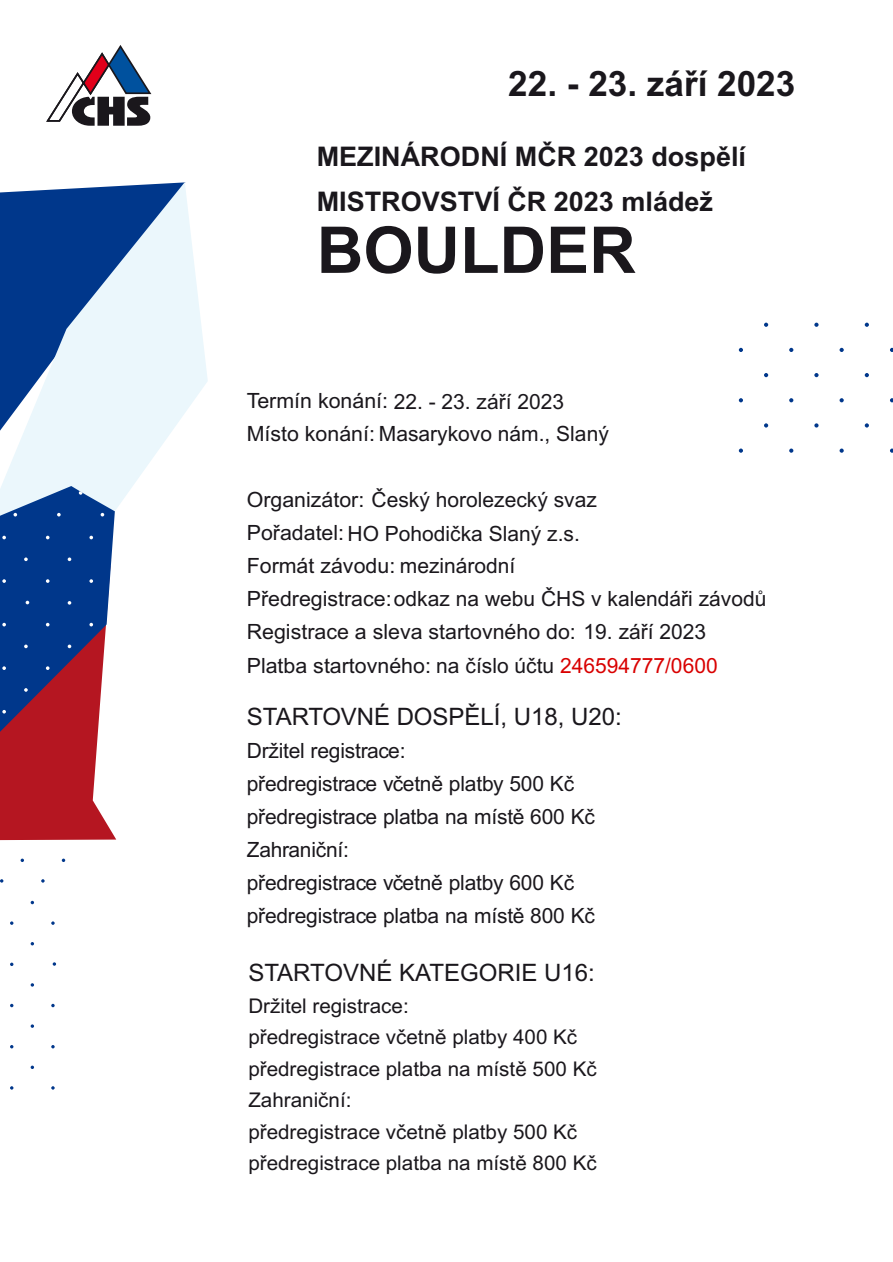
<style>
.page{position:relative;width:893px;height:1262px;background:#fff}
.page>*{position:absolute;margin:0;border:0;box-sizing:border-box;transform-origin:0 0}
.t1{font:700 64.5px "Arial";color:#1a171c}
.t2{font:700 35.1px "Arial";color:#1a171c}
.t3{font:700 27px "Arial";color:#1a171c}
.t4{font:24px "Arial";color:#1a171c}
.t5{font:21px/33px "Arial";color:#1a171c}
.t6{font:20.25px/31.5px "Arial";color:#1a171c}
.s1{color:#d90000}
</style>
<div class="page">
<svg style="left:46px;top:45px;width:106px;height:81px"></svg>
<svg style="left:41px;top:879px;width:4px;height:3px"></svg>
<svg style="left:62px;top:858px;width:3px;height:4px"></svg>
<svg style="left:51px;top:1003px;width:4px;height:4px"></svg>
<svg style="left:51px;top:1045px;width:4px;height:3px"></svg>
<svg style="left:31px;top:1065px;width:3px;height:4px"></svg>
<svg style="left:51px;top:1086px;width:4px;height:3px"></svg>
<svg style="left:764px;top:323px;width:4px;height:4px"></svg>
<svg style="left:814px;top:323px;width:4px;height:4px"></svg>
<svg style="left:864px;top:323px;width:4px;height:4px"></svg>
<svg style="left:738px;top:348px;width:5px;height:4px"></svg>
<svg style="left:789px;top:348px;width:4px;height:4px"></svg>
<svg style="left:839px;top:348px;width:4px;height:4px"></svg>
<svg style="left:890px;top:348px;width:3px;height:4px"></svg>
<svg style="left:764px;top:373px;width:4px;height:4px"></svg>
<svg style="left:738px;top:398px;width:5px;height:4px"></svg>
<svg style="left:789px;top:398px;width:4px;height:4px"></svg>
<svg style="left:814px;top:373px;width:4px;height:4px"></svg>
<svg style="left:864px;top:373px;width:4px;height:4px"></svg>
<svg style="left:839px;top:398px;width:4px;height:4px"></svg>
<svg style="left:890px;top:398px;width:3px;height:4px"></svg>
<svg style="left:764px;top:423px;width:4px;height:4px"></svg>
<svg style="left:814px;top:423px;width:4px;height:4px"></svg>
<svg style="left:864px;top:423px;width:4px;height:4px"></svg>
<svg style="left:738px;top:448px;width:5px;height:5px"></svg>
<svg style="left:789px;top:448px;width:4px;height:5px"></svg>
<svg style="left:839px;top:448px;width:4px;height:5px"></svg>
<svg style="left:890px;top:448px;width:3px;height:5px"></svg>
<svg style="left:0;top:182px;width:208px;height:327px;background:#9bb4d4"></svg>
<svg style="left:0;top:486px;width:116px;height:354px;background:#694571"></svg>
<h2 class="t2" style="left:508px;top:70px;width:288px">22. - 23. září 2023</h2>
<p class="t3" style="left:317px;top:147px;width:431px">MEZINÁRODNÍ MČR 2023 dospělí</p>
<p class="t3" style="left:317px;top:191px;width:398px">MISTROVSTVÍ ČR 2023 mládež</p>
<h1 class="t1" style="left:317px;top:226px;width:320px">BOULDER</h1>
<p class="t5" style="left:247px;top:387px;width:363px;line-height:32.2px">Termín konání: 22. - 23. září 2023<br>Místo konání: Masarykovo nám., Slaný</p>
<p class="t5" style="left:247px;top:485px;width:521px">Organizátor: Český horolezecký svaz<br>Pořadatel: HO Pohodička Slaný z.s.<br>Formát závodu: mezinárodní<br>Předregistrace: odkaz na webu ČHS v kalendáři závodů Registrace a sleva startovného do: 19. září 2023<br>Platba startovného: na číslo účtu <span class="s1">246594777/0600</span></p>
<p class="t4" style="left:247px;top:708px;width:376px">STARTOVNÉ DOSPĚLÍ, U18, U20:</p>
<p class="t5" style="left:247px;top:736px;width:350px">Držitel registrace:<br>předregistrace včetně platby 500 Kč předregistrace platba na místě 600 Kč<br>Zahraniční:<br>předregistrace včetně platby 600 Kč předregistrace platba na místě 800 Kč</p>
<p class="t4" style="left:248px;top:963px;width:348px">STARTOVNÉ KATEGORIE U16:</p>
<p class="t6" style="left:248px;top:991px;width:350px">Držitel registrace:<br>předregistrace včetně platby 400 Kč předregistrace platba na místě 500 Kč<br>Zahraniční:<br>předregistrace včetně platby 500 Kč předregistrace platba na místě 800 Kč</p>
</div>
